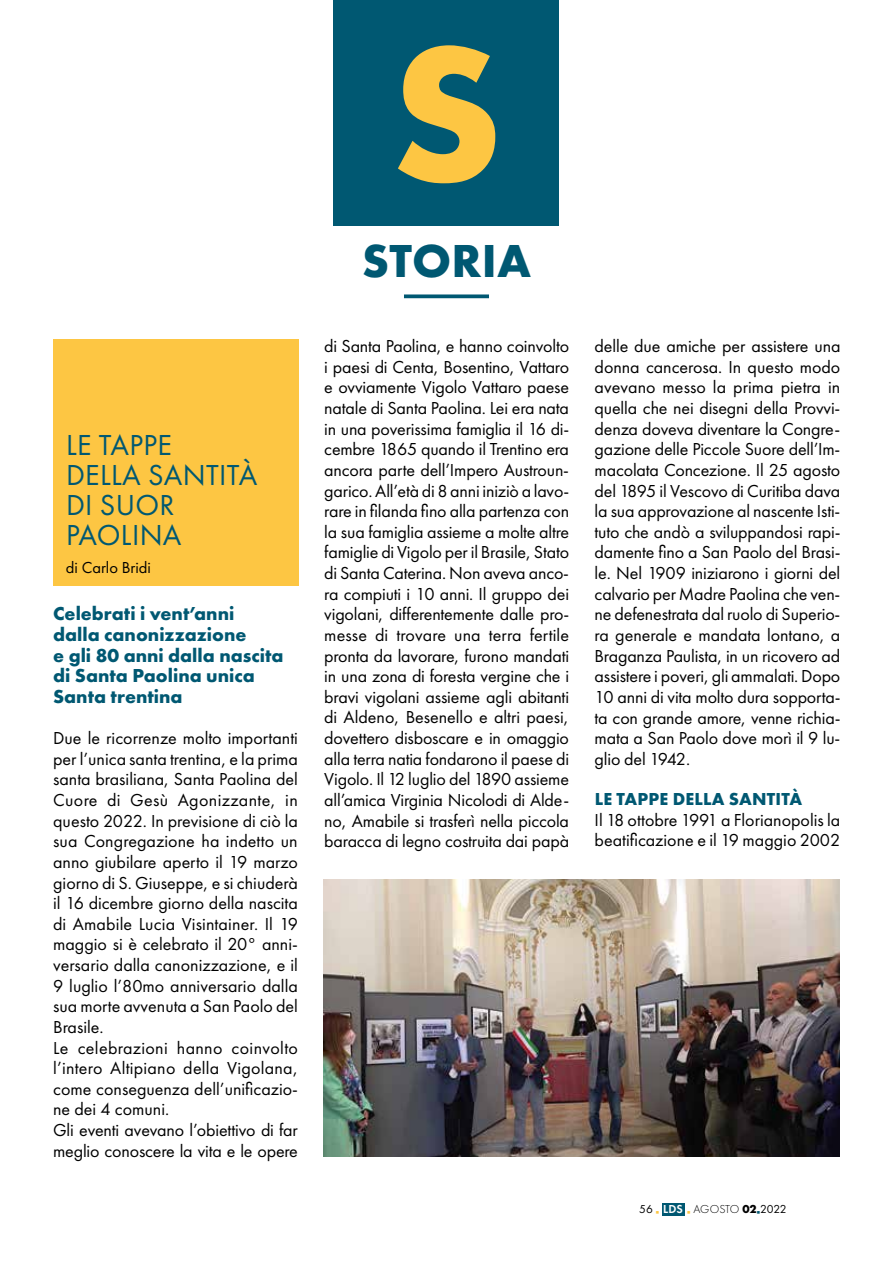
<style>
.page{position:relative;width:893px;height:1263px;background:#fff}
.page>*{position:absolute;margin:0;border:0;box-sizing:border-box;transform-origin:0 0}
.t1{font:700 198px "Futura PT";color:#fdc643}
.t2{font:700 48px "Futura PT";letter-spacing:.005em;color:#005872}
.t3{font:30px/30px "Futura PT";letter-spacing:.01em;color:#005872}
.t4{font:700 19.5px/20.7px "Futura PT";color:#005872}
.t5{font:18px/20.7px "Futura PT";color:#000;text-align:justify}
.t6{font:700 18px "Futura PT";letter-spacing:.01em;color:#005872}
.t7{font:16.5px "Futura PT";color:#000}
.t8{font:12px "Futura PT";letter-spacing:-.015em;color:#000}
.s1{color:#fdc643}
.s2{font-weight:600;color:#fff}
.s3{font-weight:300}
.s4{font-weight:700}
.s5{color:#005872}
</style>
<div class="page">
<div style="left:662px;top:1203px;width:22px;height:13px;background:#005872"></div>
<svg style="left:404px;top:294px;width:85px;height:4px"></svg>
<div style="left:334px;top:0;width:225px;height:225px;background:#005872"></div>
<img style="left:323px;top:879px;width:517px;height:278px">
<div style="left:53px;top:339px;width:245px;height:247px;background:#fdc643"></div>
<h3 class="t3" style="left:66px;top:430px;width:193px">LE TAPPE<br>DELLA SANTITÀ<br>DI SUOR<br>PAOLINA</h3>
<p class="t7" style="left:66px;top:558px;width:86px">di Carlo Bridi</p>
<p class="t4" style="left:53px;top:603px;width:232px">Celebrati i vent’anni dalla canonizzazione<br>e gli 80 anni dalla nascita di Santa Paolina unica<br>Santa trentina</p>
<p class="t5" style="left:53px;top:728px;width:246px;text-align:left">Due le ricorrenze molto importanti per l’unica santa trentina, e la prima santa brasiliana, Santa Paolina del<br>Cuore di Gesù Agonizzante, in questo 2022. In previsione di ciò la sua Congregazione ha indetto un anno giubilare aperto il 19 marzo giorno di S. Giuseppe, e si chiuderà il 16 dicembre giorno della nascita di Amabile Lucia Visintainer. Il 19 maggio si è celebrato il 20° anni&shy;versario dalla canonizzazione, e il<br>9 luglio l’80mo anniversario dalla sua morte avvenuta a San Paolo del<br>Brasile.<br>Le celebrazioni hanno coinvolto l’intero Altipiano della Vigolana, come conseguenza dell’unificazio&shy;ne dei 4 comuni.<br>Gli eventi avevano l’obiettivo di far meglio conoscere la vita e le opere</p>
<h1 class="t1" style="left:390px;top:-14px;width:115px">S</h1>
<h2 class="t2" style="left:362px;top:230px;width:171px">STORIA</h2>
<p class="t5" style="left:324px;top:336px;width:246px">di Santa Paolina, e hanno coinvolto i paesi di Centa, Bosentino, Vattaro e ovviamente Vigolo Vattaro paese natale di Santa Paolina. Lei era nata in una poverissima famiglia il 16 di&shy;cembre 1865 quando il Trentino era ancora parte dell’Impero Austroun&shy;garico. All’età di 8 anni iniziò a lavo&shy;rare in filanda fino alla partenza con la sua famiglia assieme a molte altre famiglie di Vigolo per il Brasile, Stato di Santa Caterina. Non aveva anco&shy;ra compiuti i 10 anni. Il gruppo dei vigolani, differentemente dalle pro&shy;messe di trovare una terra fertile pronta da lavorare, furono mandati in una zona di foresta vergine che i bravi vigolani assieme agli abitanti di Aldeno, Besenello e altri paesi, dovettero disboscare e in omaggio alla terra natia fondarono il paese di Vigolo. Il 12 luglio del 1890 assieme all’amica Virginia Nicolodi di Alde&shy;no, Amabile si trasferì nella piccola baracca di legno costruita dai papà</p>
<p class="t5" style="left:595px;top:336px;width:247px">delle due amiche per assistere una donna cancerosa. In questo modo avevano messo la prima pietra in quella che nei disegni della Provvi&shy;denza doveva diventare la Congre&shy;gazione delle Piccole Suore dell’Im&shy;macolata Concezione. Il 25 agosto del 1895 il Vescovo di Curitiba dava la sua approvazione al nascente Isti&shy;tuto che andò a sviluppandosi rapi&shy;damente fino a San Paolo del Brasi&shy;le. Nel 1909 iniziarono i giorni del calvario per Madre Paolina che ven&shy;ne defenestrata dal ruolo di Superio&shy;ra generale e mandata lontano, a Braganza Paulista, in un ricovero ad assistere i poveri, gli ammalati. Dopo 10 anni di vita molto dura sopporta&shy;ta con grande amore, venne richia&shy;mata a San Paolo dove morì il 9 lu&shy;glio del 1942.</p>
<p class="t6" style="left:595px;top:787px;width:209px">LE TAPPE DELLA SANTITÀ</p>
<p class="t5" style="left:595px;top:809px;width:247px">Il 18 ottobre 1991 a Florianopolis la beatificazione e il 19 maggio 2002</p>
<p class="t8" style="left:639px;top:1202px;width:149px">56 <span class="s1">■</span> <span class="s2">LDS</span> <span class="s1">■</span> <span class="s3">AGOSTO</span> <span class="s4">02</span><span class="s5">■</span>2022</p>
</div>
